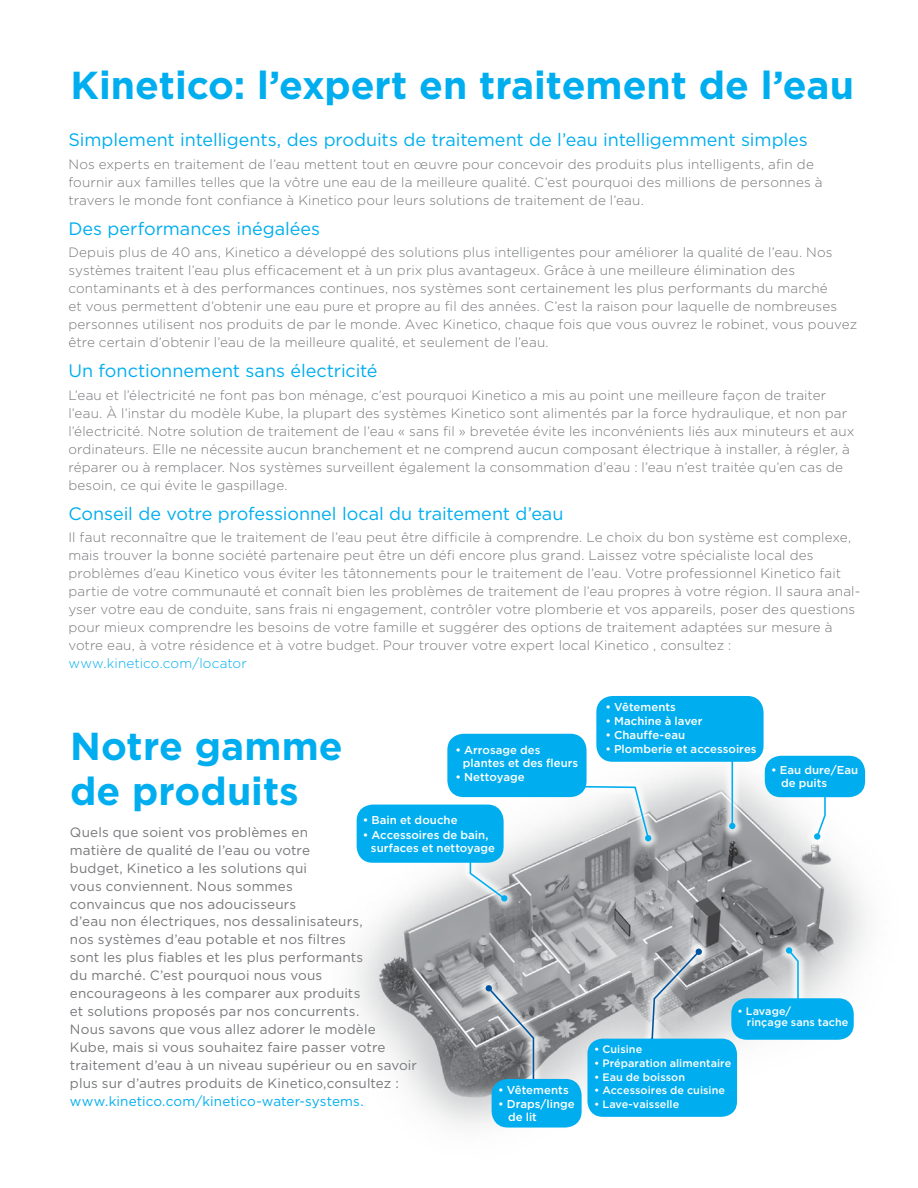
<style>
.page{position:relative;width:918px;height:1188px;background:#fff}
.page>*{position:absolute;margin:0;border:0;box-sizing:border-box;transform-origin:0 0}
.t1{font:700 39px "Gotham";color:#00aeef}
.t2{font:18px "Gotham";letter-spacing:-.005em;color:#00aeef}
.t3{font:300 13.5px/18px "Gotham";letter-spacing:.01em;color:#77787b}
.t4{font:13.5px/18px "Gotham";letter-spacing:.01em;color:#77787b}
.t5{font:13.5px "Gotham";letter-spacing:.005em;color:#00aeef}
.t6{font:300 13.5px "Gotham";letter-spacing:.005em;color:#00aeef}
.t7{font:500 11.4px/12.8px "Gotham";letter-spacing:.005em;color:#fff}
.t8{font:500 10.8px/10.9px "Gotham";letter-spacing:.005em;color:#fff}
</style>
<div class="page">
<img style="left:355px;top:696px;width:511px;height:432px">
<div style="left:640px;top:939px;width:71px;height:115px;background:#fff;opacity:.75"></div>
<svg style="left:650px;top:949px;width:52px;height:90px;background:#a8aeb3"></svg>
<div style="left:587px;top:1039px;width:150px;height:78px;background:#00aeef;border-radius:15px"></div>
<div style="left:458px;top:802px;width:59px;height:109px;background:#fff;opacity:.75"></div>
<svg style="left:469px;top:813px;width:38px;height:88px"></svg>
<div style="left:501px;top:895px;width:6px;height:7px;background:#00aeef;border-radius:50%"></div>
<div style="left:357px;top:805px;width:147px;height:58px;background:#00aeef;border-radius:16px"></div>
<div style="left:476px;top:976px;width:70px;height:125px;background:#fff;opacity:.75"></div>
<svg style="left:486px;top:985px;width:49px;height:105px;background:#8f9499"></svg>
<div style="left:492px;top:1079px;width:90px;height:49px;background:#00aeef;border-radius:16px"></div>
<div style="left:551px;top:774px;width:109px;height:77px;background:#fff;opacity:.75"></div>
<svg style="left:562px;top:785px;width:89px;height:56px"></svg>
<div style="left:447px;top:734px;width:140px;height:63px;background:#00aeef;border-radius:16px"></div>
<div style="left:805px;top:779px;width:32px;height:70px;background:#fff"></div>
<svg style="left:815px;top:797px;width:13px;height:42px"></svg>
<div style="left:814px;top:833px;width:6px;height:7px;background:#00aeef;border-radius:50%"></div>
<div style="left:765px;top:756px;width:100px;height:41px;background:#00aeef;border-radius:16px"></div>
<div style="left:720px;top:729px;width:25px;height:109px;background:#fff;opacity:.75"></div>
<hr style="left:732px;top:741px;width:1px;height:85px;background:#00aeef">
<svg style="left:729px;top:823px;width:6px;height:6px"></svg>
<div style="left:596px;top:696px;width:168px;height:66px;background:#00aeef;border-radius:16px"></div>
<div style="left:777px;top:938px;width:33px;height:86px;background:#fff;opacity:.75"></div>
<svg style="left:787px;top:948px;width:14px;height:50px"></svg>
<div style="left:786px;top:947px;width:6px;height:7px;background:#00aeef;border-radius:50%"></div>
<div style="left:731px;top:998px;width:123px;height:42px;background:#00aeef;border-radius:15px"></div>
<h1 class="t1" style="left:71px;top:62px;width:785px">Kinetico: l’expert en traitement de l’eau</h1>
<h2 class="t2" style="left:68px;top:130px;width:741px">Simplement intelligents, des produits de traitement de l’eau intelligemment simples</h2>
<p class="t3" style="left:68px;top:155px;width:756px">Nos experts en traitement de l’eau mettent tout en œuvre pour concevoir des produits plus intelligents, afin de fournir aux familles telles que la vôtre une eau de la meilleure qualité. C’est pourquoi des millions de personnes à travers le monde font confiance à Kinetico pour leurs solutions de traitement de l’eau.</p>
<h2 class="t2" style="left:68px;top:218px;width:253px">Des performances inégalées</h2>
<p class="t3" style="left:68px;top:243px;width:790px">Depuis plus de 40 ans, Kinetico a développé des solutions plus intelligentes pour améliorer la qualité de l’eau. Nos systèmes traitent l’eau plus efficacement et à un prix plus avantageux. Grâce à une meilleure élimination des contaminants et à des performances continues, nos systèmes sont certainement les plus performants du marché<br>et vous permettent d’obtenir une eau pure et propre au fil des années. C’est la raison pour laquelle de nombreuses personnes utilisent nos produits de par le monde. Avec Kinetico, chaque fois que vous ouvrez le robinet, vous pouvez être certain d’obtenir l’eau de la meilleure qualité, et seulement de l’eau.</p>
<h2 class="t2" style="left:68px;top:361px;width:311px">Un fonctionnement sans électricité</h2>
<p class="t3" style="left:68px;top:386px;width:788px">L’eau et l’électricité ne font pas bon ménage, c’est pourquoi Kinetico a mis au point une meilleure façon de traiter l’eau. À l’instar du modèle Kube, la plupart des systèmes Kinetico sont alimentés par la force hydraulique, et non par l’électricité. Notre solution de traitement de l’eau « sans fil » brevetée évite les inconvénients liés aux minuteurs et aux ordinateurs. Elle ne nécessite aucun branchement et ne comprend aucun composant électrique à installer, à régler, à réparer ou à remplacer. Nos systèmes surveillent également la consommation d’eau : l’eau n’est traitée qu’en cas de besoin, ce qui évite le gaspillage.</p>
<h2 class="t2" style="left:68px;top:503px;width:497px">Conseil de votre professionnel local du traitement d’eau</h2>
<p class="t3" style="left:68px;top:528px;width:794px">Il faut reconnaître que le traitement de l’eau peut être difficile à comprendre. Le choix du bon système est complexe, mais trouver la bonne société partenaire peut être un défi encore plus grand. Laissez votre spécialiste local des problèmes d’eau Kinetico vous éviter les tâtonnements pour le traitement de l’eau. Votre professionnel Kinetico fait partie de votre communauté et connaît bien les problèmes de traitement de l’eau propres à votre région. Il saura anal&shy;yser votre eau de conduite, sans frais ni engagement, contrôler votre plomberie et vos appareils, poser des questions pour mieux comprendre les besoins de votre famille et suggérer des options de traitement adaptées sur mesure à votre eau, à votre résidence et à votre budget. Pour trouver votre expert local Kinetico , consultez :</p>
<p class="t6" style="left:68px;top:656px;width:180px">www.kinetico.com/locator</p>
<h1 class="t1" style="left:70px;top:724px;width:274px">Notre gamme</h1>
<h1 class="t1" style="left:70px;top:769px;width:230px">de produits</h1>
<p class="t7" style="left:605px;top:700px;width:72px">• Vêtements</p>
<p class="t7" style="left:605px;top:714px;width:99px">• Machine à laver</p>
<p class="t7" style="left:605px;top:728px;width:81px">• Chauffe-eau</p>
<p class="t7" style="left:605px;top:743px;width:153px">• Plomberie et accessoires</p>
<p class="t7" style="left:463px;top:743px;width:117px;text-indent:-7px">• Arrosage des plantes et des fleurs</p>
<p class="t7" style="left:455px;top:770px;width:71px">• Nettoyage</p>
<p class="t7" style="left:781px;top:763px;width:79px;text-indent:-10px">• Eau dure/Eau de puits</p>
<p class="t7" style="left:363px;top:814px;width:96px">• Bain et douche</p>
<p class="t7" style="left:371px;top:828px;width:126px;text-indent:-8px">• Accessoires de bain, surfaces et nettoyage</p>
<p class="t4" style="left:70px;top:823px;width:349px">Quels que soient vos problèmes en<br>matière de qualité de l’eau ou votre<br>budget, Kinetico a les solutions qui<br>vous conviennent. Nous sommes<br>convaincus que nos adoucisseurs<br>d’eau non électriques, nos dessalinisateurs,<br>nos systèmes d’eau potable et nos filtres<br>sont les plus fiables et les plus performants<br>du marché. C’est pourquoi nous vous encourageons à les comparer aux produits<br>et solutions proposés par nos concurrents.<br>Nous savons que vous allez adorer le modèle Kube, mais si vous souhaitez faire passer votre traitement d’eau à un niveau supérieur ou en savoir plus sur d’autres produits de Kinetico,consultez :</p>
<p class="t5" style="left:70px;top:1094px;width:295px">www.kinetico.com/kinetico-water-systems.</p>
<p class="t7" style="left:498px;top:1083px;width:72px">• Vêtements</p>
<p class="t7" style="left:508px;top:1098px;width:68px;text-indent:-10px">• Draps/linge de lit</p>
<p class="t8" style="left:747px;top:1006px;width:103px;text-indent:-9px">• Lavage/<br>rinçage sans tache</p>
<p class="t8" style="left:594px;top:1044px;width:50px">• Cuisine</p>
<p class="t8" style="left:594px;top:1057px;width:139px">• Préparation alimentaire</p>
<p class="t8" style="left:594px;top:1071px;width:92px">• Eau de boisson</p>
<p class="t8" style="left:594px;top:1085px;width:132px">• Accessoires de cuisine</p>
<p class="t8" style="left:594px;top:1098px;width:87px">• Lave-vaisselle</p>
</div>
